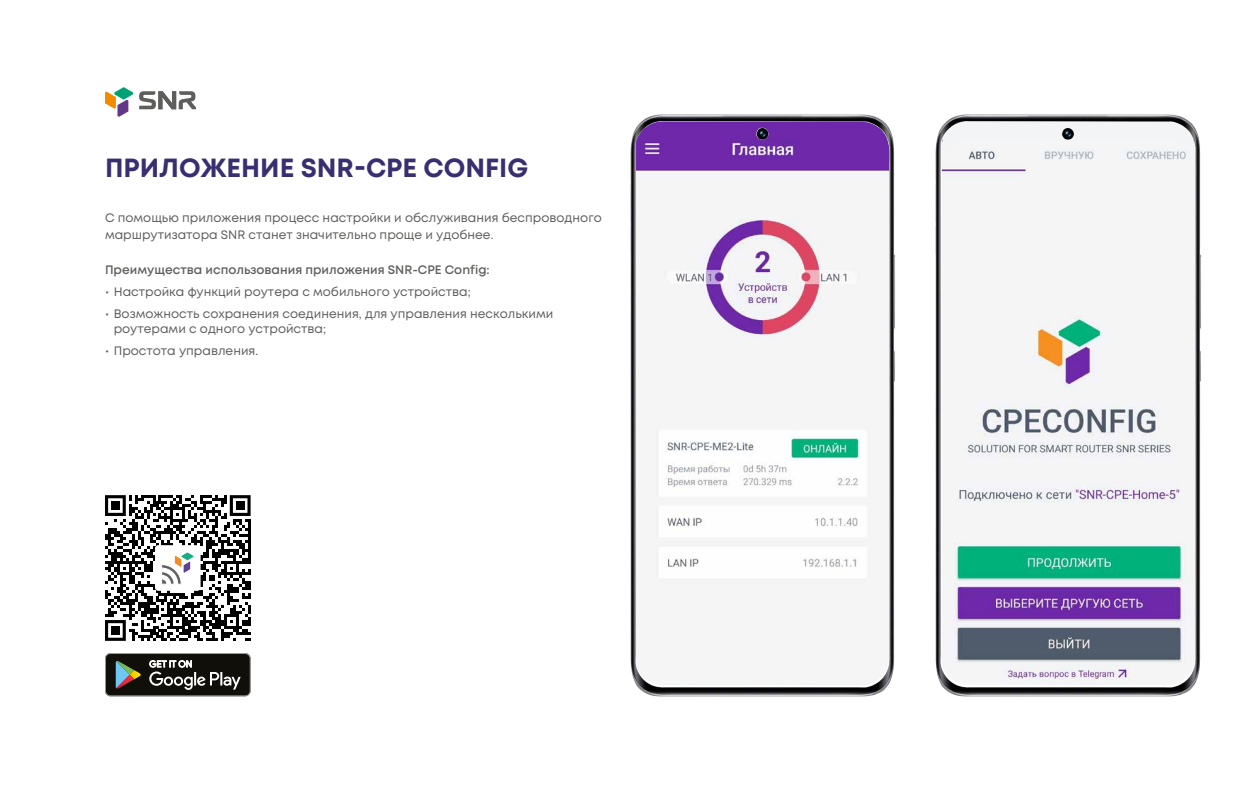
<style>
.page{position:relative;width:1260px;height:788px;background:#fff}
.page>*{position:absolute;margin:0;border:0;box-sizing:border-box;transform-origin:0 0}
.t1{font:700 26.25px "Mont";color:#382e70}
.t2{font:12.25px/17.5px "Mont";color:#5e5e5d}
.t3{font:600 12.25px "Mont";color:#5e5e5d}
</style>
<div class="page">
<svg style="left:139px;top:91px;width:57px;height:18px"></svg>
<svg style="left:105px;top:87px;width:28px;height:30px"></svg>
<img style="left:630px;top:115px;width:266px;height:581px">
<img style="left:936px;top:115px;width:265px;height:581px">
<svg style="left:105px;top:495px;width:146px;height:145px"></svg>
<svg style="left:105px;top:653px;width:146px;height:43px;background:#3a3a34"></svg>
<h1 class="t1" style="left:105px;top:150px;width:425px">ПРИЛОЖЕНИЕ SNR-CPE CONFIG</h1>
<p class="t2" style="left:105px;top:209px;width:498px">С помощью приложения процесс настройки и обслуживания беспроводного маршрутизатора SNR станет значительно проще и удобнее.</p>
<p class="t3" style="left:105px;top:262px;width:386px">Преимущества использования приложения SNR-CPE Config:</p>
<p class="t2" style="left:105px;top:283px;width:367px">• Настройка функций роутера с мобильного устройства;</p>
<p class="t2" style="left:114px;top:306px;width:441px;line-height:14.7px;text-indent:-9px">• Возможность сохранения соединения, для управления несколькими роутерами с одного устройства;</p>
<p class="t2" style="left:105px;top:341px;width:155px">• Простота управления.</p>
</div>
